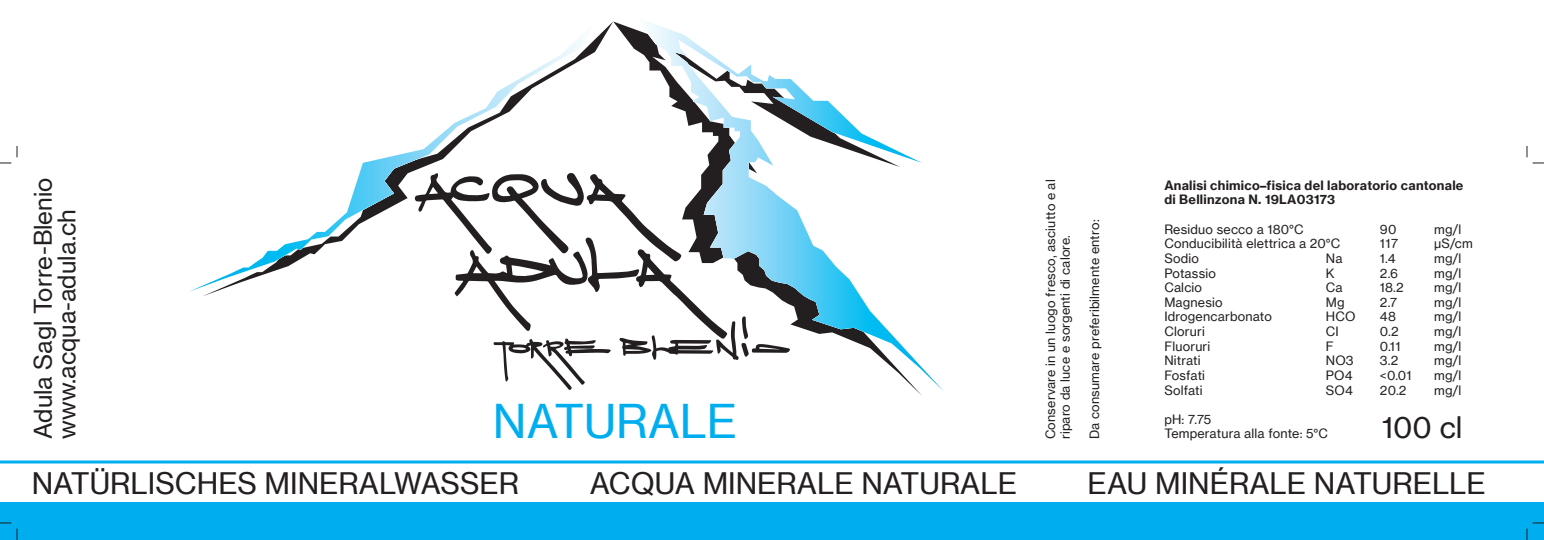
<style>
.page{position:relative;width:1544px;height:540px;background:#fff}
.page>*{position:absolute;margin:0;border:0;box-sizing:border-box;transform-origin:0 0}
.t1{font:45.4px "N Haas Grotesk TX Pro 55 Rg";color:#00aeef}
.t2{font:29px "N Haas Grotesk TX Pro 55 Rg";color:#231f20}
.t3{font:23.8px "N Haas Grotesk TX Pro 55 Rg";color:#231f20}
.t4{font:12.6px/14.6px "N Haas Grotesk TX Pro 55 Rg";letter-spacing:.015em;color:#231f20}
.t5{font:12.6px "N Haas Grotesk TX Pro 75 Bd";letter-spacing:.02em;color:#231f20}
</style>
<div class="page">
<hr style="left:0;top:460px;width:1544px;height:3px;background:#00aeef">
<div style="left:0;top:502px;width:1544px;height:37px;background:#00aeef"></div>
<svg style="left:1526px;top:522px;width:18px;height:17px"></svg>
<svg style="left:1526px;top:146px;width:18px;height:17px"></svg>
<svg style="left:456px;top:296px;width:155px;height:94px"></svg>
<svg style="left:203px;top:21px;width:410px;height:275px"></svg>
<svg style="left:613px;top:21px;width:308px;height:374px"></svg>
<svg style="left:190px;top:21px;width:409px;height:270px"></svg>
<svg style="left:635px;top:21px;width:308px;height:370px"></svg>
<p class="t3" style="left:29px;top:438px;width:262px;rotate:-90deg">Adula Sagl Torre-Blenio</p>
<p class="t3" style="left:52px;top:438px;width:231px;rotate:-90deg">www.acqua-adula.ch</p>
<p class="t1" style="left:493px;top:393px;width:246px">NATURALE</p>
<p class="t4" style="left:1043px;top:439px;width:261px;rotate:-90deg">Conservare in un luogo fresco, asciutto e al riparo da luce e sorgenti di calore.</p>
<p class="t4" style="left:1087px;top:439px;width:221px;rotate:-90deg">Da consumare preferibilmente entro:</p>
<p class="t5" style="left:1164px;top:177px;width:301px">Analisi chimico–fisica del laboratorio cantonale</p>
<p class="t5" style="left:1164px;top:192px;width:172px">di Bellinzona N. 19LA03173</p>
<p class="t4" style="left:1164px;top:221px;width:141px">Residuo secco a 180°C</p>
<p class="t4" style="left:1164px;top:236px;width:178px">Conducibilità elettrica a 20°C</p>
<p class="t4" style="left:1164px;top:251px;width:36px">Sodio</p>
<p class="t4" style="left:1164px;top:265px;width:53px">Potassio</p>
<p class="t4" style="left:1164px;top:280px;width:39px">Calcio</p>
<p class="t4" style="left:1164px;top:294px;width:60px">Magnesio</p>
<p class="t4" style="left:1164px;top:309px;width:109px">Idrogencarbonato</p>
<p class="t4" style="left:1164px;top:324px;width:42px">Cloruri</p>
<p class="t4" style="left:1164px;top:338px;width:48px">Fluoruri</p>
<p class="t4" style="left:1164px;top:353px;width:38px">Nitrati</p>
<p class="t4" style="left:1164px;top:367px;width:42px">Fosfati</p>
<p class="t4" style="left:1164px;top:382px;width:40px">Solfati</p>
<p class="t4" style="left:1164px;top:411px;width:48px">pH: 7.75</p>
<p class="t4" style="left:1164px;top:426px;width:165px">Temperatura alla fonte: 5°C</p>
<p class="t4" style="left:1434px;top:221px;width:29px">mg/l</p>
<p class="t4" style="left:1434px;top:236px;width:40px">μS/cm</p>
<p class="t4" style="left:1434px;top:251px;width:29px">mg/l</p>
<p class="t4" style="left:1434px;top:265px;width:29px">mg/l</p>
<p class="t4" style="left:1434px;top:280px;width:29px">mg/l</p>
<p class="t4" style="left:1434px;top:294px;width:29px">mg/l</p>
<p class="t4" style="left:1434px;top:309px;width:29px">mg/l</p>
<p class="t4" style="left:1434px;top:324px;width:29px">mg/l</p>
<p class="t4" style="left:1434px;top:338px;width:29px">mg/l</p>
<p class="t4" style="left:1434px;top:353px;width:29px">mg/l</p>
<p class="t4" style="left:1434px;top:367px;width:29px">mg/l</p>
<p class="t4" style="left:1434px;top:382px;width:29px">mg/l</p>
<p class="t4" style="left:1380px;top:221px;width:18px">90</p>
<p class="t4" style="left:1380px;top:236px;width:20px">117</p>
<p class="t4" style="left:1380px;top:251px;width:17px">1.4</p>
<p class="t4" style="left:1380px;top:265px;width:20px">2.6</p>
<p class="t4" style="left:1380px;top:280px;width:25px">18.2</p>
<p class="t4" style="left:1380px;top:294px;width:19px">2.7</p>
<p class="t4" style="left:1380px;top:309px;width:18px">48</p>
<p class="t4" style="left:1380px;top:324px;width:20px">0.2</p>
<p class="t4" style="left:1380px;top:338px;width:22px">0.11</p>
<p class="t4" style="left:1380px;top:353px;width:20px">3.2</p>
<p class="t4" style="left:1380px;top:367px;width:33px">&lt;0.01</p>
<p class="t4" style="left:1380px;top:382px;width:28px">20.2</p>
<p class="t4" style="left:1325px;top:251px;width:18px">Na</p>
<p class="t4" style="left:1325px;top:265px;width:10px">K</p>
<p class="t4" style="left:1325px;top:280px;width:18px">Ca</p>
<p class="t4" style="left:1325px;top:294px;width:20px">Mg</p>
<p class="t4" style="left:1325px;top:309px;width:31px">HCO</p>
<p class="t4" style="left:1325px;top:324px;width:14px">CI</p>
<p class="t4" style="left:1325px;top:338px;width:9px">F</p>
<p class="t4" style="left:1325px;top:353px;width:29px">NO3</p>
<p class="t4" style="left:1325px;top:367px;width:28px">PO4</p>
<p class="t4" style="left:1325px;top:382px;width:29px">SO4</p>
<p class="t2" style="left:1381px;top:409px;width:82px">100 cl</p>
<p class="t2" style="left:32px;top:465px;width:489px">NATÜRLISCHES MINERALWASSER</p>
<p class="t2" style="left:590px;top:465px;width:429px">ACQUA MINERALE NATURALE</p>
<p class="t2" style="left:1087px;top:465px;width:400px">EAU MINÉRALE NATURELLE</p>
</div>
